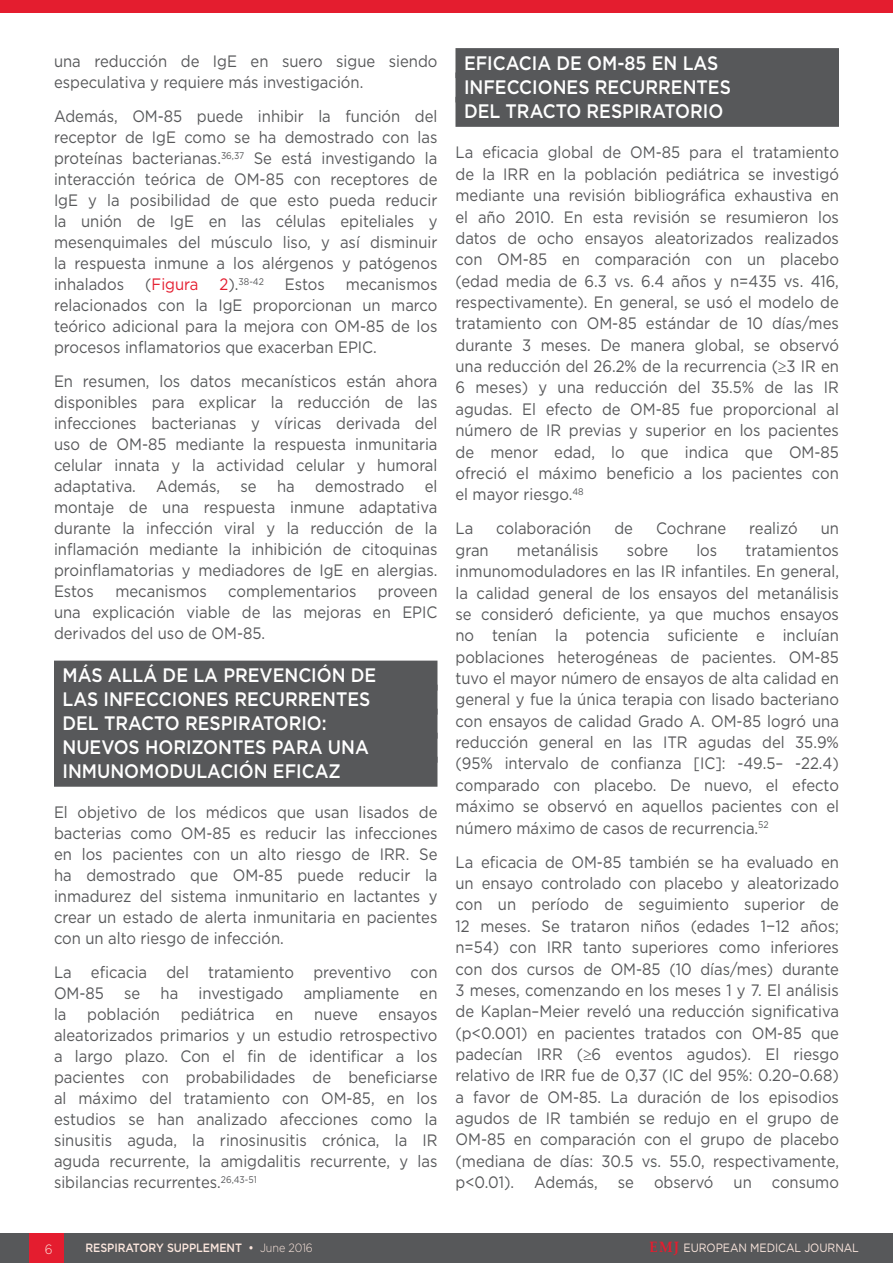
<style>
.page{position:relative;width:893px;height:1263px;background:#fff}
.page>*{position:absolute;margin:0;border:0;box-sizing:border-box;transform-origin:0 0}
._8__Heading_1{font:500 19.5px "Gotham";color:#fff;scale:.9 1}
._10__Main_text{font:16.5px/21.3px "Gotham";color:#57585a;text-align:justify;scale:.9 1}
._10__Main_text-2{font:16.5px "Gotham";color:#e41d2f;scale:.9 1}
.t1{font:300 13.5px "Gotham";color:#fce7de;scale:.9 1}
.t2{font:500 12px "Gotham";letter-spacing:-.005em;color:#fce7de;scale:.9 1}
.t3{font:12px "Gotham";letter-spacing:-.005em;color:#fce7de;scale:.9 1}
._10__Main_text-3{font:9.6px "Gotham";color:#57585a;scale:.9 1}
.s1{color:#57585a}
.s2{font-size:16.5px;color:#e41d2f}
.s3{font-size:16.5px}
.s4{font-weight:300}
.s5{font-family:"Palatino Linotype";font-weight:700;font-size:15px;color:#e41d2f}
</style>
<div class="page">
<div style="left:0;top:1233px;width:893px;height:30px;background:#57585a"></div>
<div style="left:30px;top:1233px;width:34px;height:30px;background:#e41d2f"></div>
<div style="left:0;top:0;width:893px;height:12px;background:#e41d2f"></div>
<div style="left:54px;top:661px;width:383px;height:30px;background:#57585a"></div>
<div style="left:54px;top:685px;width:383px;height:30px;background:#57585a"></div>
<div style="left:54px;top:709px;width:383px;height:30px;background:#57585a"></div>
<div style="left:54px;top:733px;width:383px;height:30px;background:#57585a"></div>
<div style="left:54px;top:757px;width:383px;height:30px;background:#57585a"></div>
<div style="left:455px;top:48px;width:384px;height:30px;background:#57585a"></div>
<div style="left:455px;top:72px;width:384px;height:30px;background:#57585a"></div>
<div style="left:455px;top:97px;width:384px;height:30px;background:#57585a"></div>
<p class="_10__Main_text" style="left:54px;top:51px;width:428px">una reducción de IgE en suero sigue siendo especulativa y requiere más investigación.</p>
<p class="_10__Main_text" style="left:54px;top:105px;width:428px">Además, OM-85 puede inhibir la función del receptor de IgE como se ha demostrado con las proteínas bacterianas.<sup>36,37</sup> Se está investigando la interacción teórica de OM-85 con receptores de IgE y la posibilidad de que esto pueda reducir la unión de IgE en las células epiteliales y mesenquimales del músculo liso, y así disminuir la respuesta inmune a los alérgenos y patógenos inhalados</p>
<p class="_10__Main_text-2" style="left:145px;top:274px;width:61px"><span class="s1">(</span>Figura</p>
<p class="_10__Main_text-3" style="left:220px;top:275px;width:51px"><span class="s2">2</span><span class="s3">).</span>38-42</p>
<p class="_10__Main_text" style="left:285px;top:273px;width:46px">Estos</p>
<p class="_10__Main_text" style="left:54px;top:273px;width:428px;text-indent:292px">mecanismos relacionados con la IgE proporcionan un marco teórico adicional para la mejora con OM-85 de los procesos inflamatorios que exacerban EPIC.</p>
<p class="_10__Main_text" style="left:54px;top:370px;width:428px">En resumen, los datos mecanísticos están ahora disponibles para explicar la reducción de las infecciones bacterianas y víricas derivada del uso de OM-85 mediante la respuesta inmunitaria celular innata y la actividad celular y humoral adaptativa. Además, se ha demostrado el montaje de una respuesta inmune adaptativa durante la infección viral y la reducción de la inflamación mediante la inhibición de citoquinas proinflamatorias y mediadores de IgE en alergias.<br>Estos</p>
<p class="_10__Main_text" style="left:115px;top:580px;width:103px">mecanismos</p>
<p class="_10__Main_text" style="left:228px;top:580px;width:144px">complementarios</p>
<p class="_10__Main_text" style="left:54px;top:581px;width:428px;text-indent:324px">proveen una explicación viable de las mejoras en EPIC derivados del uso de OM-85.</p>
<p class="_8__Heading_1" style="left:63px;top:662px;width:350px">MÁS ALLÁ DE LA PREVENCIÓN DE</p>
<p class="_8__Heading_1" style="left:63px;top:686px;width:344px">LAS INFECCIONES RECURRENTES</p>
<p class="_8__Heading_1" style="left:63px;top:710px;width:295px">DEL TRACTO RESPIRATORIO:</p>
<p class="_8__Heading_1" style="left:63px;top:734px;width:342px">NUEVOS HORIZONTES PARA UNA</p>
<p class="_8__Heading_1" style="left:63px;top:758px;width:311px">INMUNOMODULACIÓN EFICAZ</p>
<p class="_10__Main_text" style="left:54px;top:801px;width:428px">El objetivo de los médicos que usan lisados de bacterias como OM-85 es reducir las infecciones en los pacientes con un alto riesgo de IRR. Se ha demostrado que OM-85 puede reducir la inmadurez del sistema inmunitario en lactantes y crear un estado de alerta inmunitaria en pacientes con un alto riesgo de infección.</p>
<p class="_10__Main_text" style="left:54px;top:961px;width:428px">La eficacia del tratamiento preventivo con OM-85 se ha investigado ampliamente en la</p>
<p class="_10__Main_text" style="left:87px;top:1003px;width:83px">población</p>
<p class="_10__Main_text" style="left:181px;top:1003px;width:84px">pediátrica</p>
<p class="_10__Main_text" style="left:275px;top:1003px;width:21px">en</p>
<p class="_10__Main_text" style="left:314px;top:1003px;width:50px">nueve</p>
<p class="_10__Main_text" style="left:54px;top:1003px;width:428px;text-indent:325px">ensayos aleatorizados primarios y un estudio retrospectivo a largo plazo. Con el fin de identificar a los pacientes con probabilidades de beneficiarse al máximo del tratamiento con OM-85, en los estudios se han analizado afecciones como la sinusitis aguda, la rinosinusitis crónica, la IR aguda recurrente, la amigdalitis recurrente, y las sibilancias recurrentes.<sup>26,43-51</sup></p>
<p class="_8__Heading_1" style="left:464px;top:50px;width:284px">EFICACIA DE OM-85 EN LAS</p>
<p class="_8__Heading_1" style="left:464px;top:74px;width:298px">INFECCIONES RECURRENTES</p>
<p class="_8__Heading_1" style="left:464px;top:99px;width:290px">DEL TRACTO RESPIRATORIO</p>
<p class="_10__Main_text" style="left:455px;top:142px;width:428px">La eficacia global de OM-85 para el tratamiento de la IRR en la población pediátrica se investigó mediante una revisión bibliográfica exhaustiva en el año 2010. En esta revisión se resumieron los datos de ocho ensayos aleatorizados realizados con OM-85 en comparación con un placebo (edad media de 6.3 vs. 6.4 años y n=435 vs. 416, respectivamente). En general, se usó el modelo de tratamiento con OM-85 estándar de 10 días/mes durante 3 meses. De manera global, se observó una reducción del 26.2% de la recurrencia (≥3 IR en 6 meses) y una reducción del 35.5% de las IR agudas. El efecto de OM-85 fue proporcional al número de IR previas y superior en los pacientes de menor edad, lo que indica que OM-85 ofreció el máximo beneficio a los pacientes con el mayor riesgo.<sup>48</sup></p>
<p class="_10__Main_text" style="left:455px;top:518px;width:21px">La</p>
<p class="_10__Main_text" style="left:496px;top:518px;width:107px">colaboración</p>
<p class="_10__Main_text" style="left:614px;top:518px;width:22px">de</p>
<p class="_10__Main_text" style="left:656px;top:518px;width:80px">Cochrane</p>
<p class="_10__Main_text" style="left:749px;top:518px;width:55px">realizó</p>
<p class="_10__Main_text" style="left:821px;top:518px;width:22px">un</p>
<p class="_10__Main_text" style="left:455px;top:539px;width:38px">gran</p>
<p class="_10__Main_text" style="left:517px;top:539px;width:92px">metanálisis</p>
<p class="_10__Main_text" style="left:627px;top:539px;width:47px">sobre</p>
<p class="_10__Main_text" style="left:696px;top:539px;width:25px">los</p>
<p class="_10__Main_text" style="left:455px;top:539px;width:428px;text-indent:290px">tratamientos inmunomoduladores en las IR infantiles. En general, la calidad general de los ensayos del metanálisis se consideró deficiente, ya que muchos ensayos no tenían la potencia suficiente e incluían poblaciones heterogéneas de pacientes. OM-85 tuvo el mayor número de ensayos de alta calidad en general y fue la única terapia con lisado bacteriano con ensayos de calidad Grado A. OM-85 logró una reducción general en las ITR agudas del 35.9% (95% intervalo de confianza [IC]: -49.5– -22.4) comparado con placebo. De nuevo, el efecto máximo se observó en aquellos pacientes con el número máximo de casos de recurrencia.<sup>52</sup></p>
<p class="_10__Main_text" style="left:455px;top:851px;width:428px">La eficacia de OM-85 también se ha evaluado en un ensayo controlado con placebo y aleatorizado con un período de seguimiento superior de 12 meses. Se trataron niños (edades 1−12 años; n=54) con IRR tanto superiores como inferiores con dos cursos de OM-85 (10 días/mes) durante 3 meses, comenzando en los meses 1 y 7. El análisis de Kaplan–Meier reveló una reducción significativa (p&lt;0.001) en pacientes tratados con OM-85 que padecían IRR (≥6 eventos agudos). El riesgo relativo de IRR fue de 0,37 (IC del 95%: 0.20–0.68) a favor de OM-85. La duración de los episodios agudos de IR también se redujo en el grupo de OM-85 en comparación con el grupo de placebo (mediana de días: 30.5 vs. 55.0, respectivamente, p&lt;0.01). Además, se observó un consumo</p>
<p class="t1" style="left:45px;top:1240px;width:10px">6</p>
<p class="t2" style="left:85px;top:1240px;width:254px">RESPIRATORY SUPPLEMENT • <span class="s4">June 2016</span></p>
<p class="t3" style="left:650px;top:1240px;width:234px"><span class="s5">EMJ</span> EUROPEAN MEDICAL JOURNAL</p>
</div>
